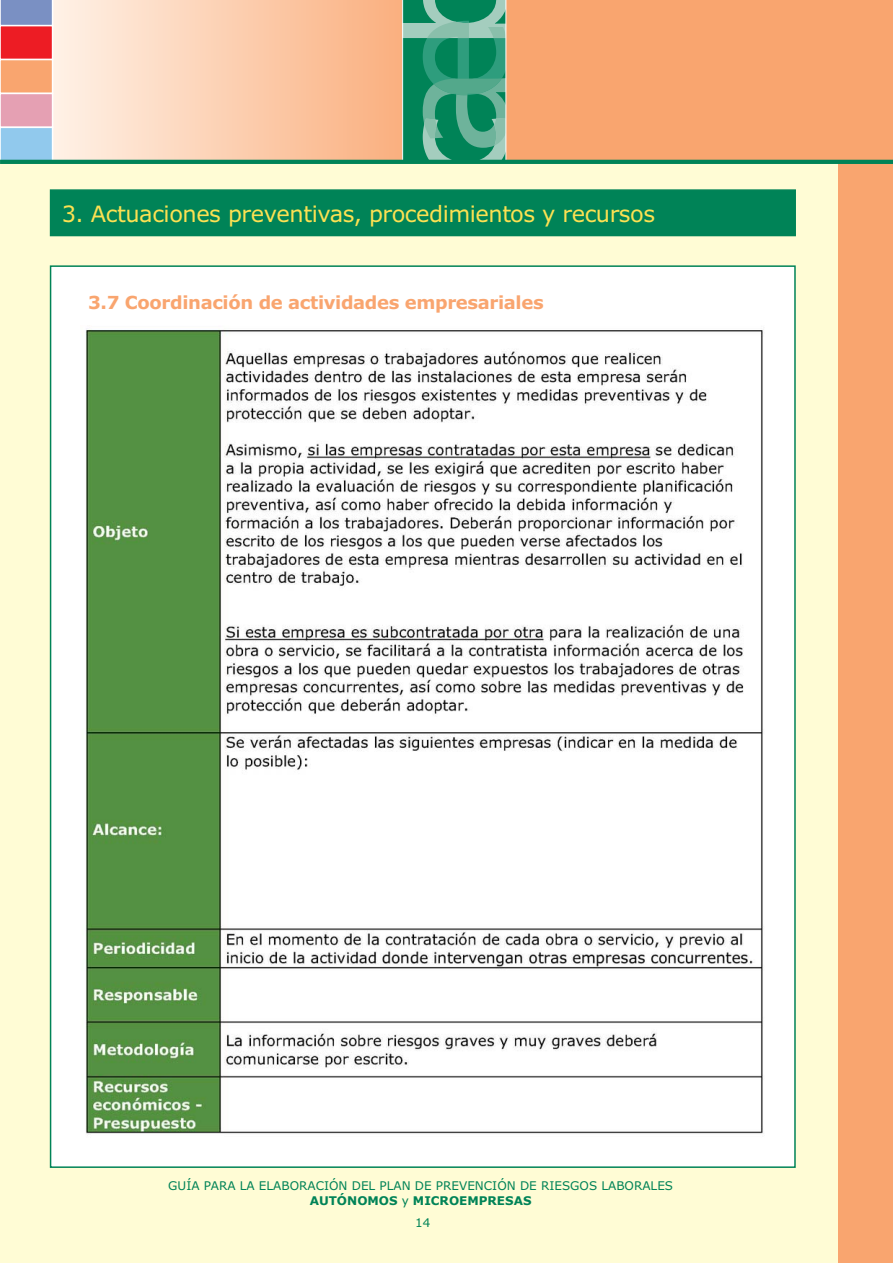
<style>
.page{position:relative;width:893px;height:1263px;background:#fff}
.page>*{position:absolute;margin:0;border:0;box-sizing:border-box;transform-origin:0 0}
.t1{font:22.5px "Verdana";letter-spacing:-.02em;color:#fce152}
.t2{font:700 18px "Verdana";letter-spacing:-.02em;color:#f9a56f}
.t3{font:12px/15px "Verdana";color:#008357;text-align:center}
.s1{font-weight:700}
</style>
<div class="page">
<div style="left:0;top:163px;width:839px;height:1100px;background:#fffcd5"></div>
<div style="left:838px;top:162px;width:54px;height:1101px;background:#f9a56f"></div>
<div style="left:50px;top:189px;width:746px;height:47px;background:#008357;border:2px solid #008357"></div>
<div style="left:50px;top:265px;width:745px;height:903px;background:#fff;border:2px solid #008357"></div>
<img style="left:86px;top:329px;width:677px;height:805px">
<svg style="left:53px;top:0;width:349px;height:160px;background:#fbd0b2"></svg>
<div style="left:456px;top:0;width:436px;height:163px;background:#f9a56f"></div>
<svg style="left:402px;top:0;width:104px;height:160px;background:#3b9e7d"></svg>
<svg style="left:0;top:0;width:52px;height:25px"></svg>
<div style="left:0;top:25px;width:53px;height:35px;background:#ed1c24;border:2px solid #fff"></div>
<div style="left:0;top:59px;width:53px;height:35px;background:#f9a56f;border:2px solid #fff"></div>
<div style="left:0;top:93px;width:53px;height:35px;background:#e5a0b3;border:2px solid #fff"></div>
<div style="left:0;top:127px;width:53px;height:35px;background:#91c9ed;border:2px solid #fff"></div>
<hr style="left:0;top:160px;width:892px;height:4px;background:#008357">
<h1 class="t1" style="left:62px;top:205px;width:595px">3. Actuaciones preventivas, procedimientos y recursos</h1>
<h2 class="t2" style="left:88px;top:296px;width:457px">3.7 Coordinación de actividades empresariales</h2>
<p class="t3" style="left:168px;top:1179px;width:506px">GUÍA PARA LA ELABORACIÓN DEL PLAN DE PREVENCIÓN DE RIESGOS LABORALES<br><span class="s1">AUTÓNOMOS</span> y <span class="s1">MICROEMPRESAS</span></p>
<p class="t3" style="left:415px;top:1216px;width:17px">14</p>
</div>
